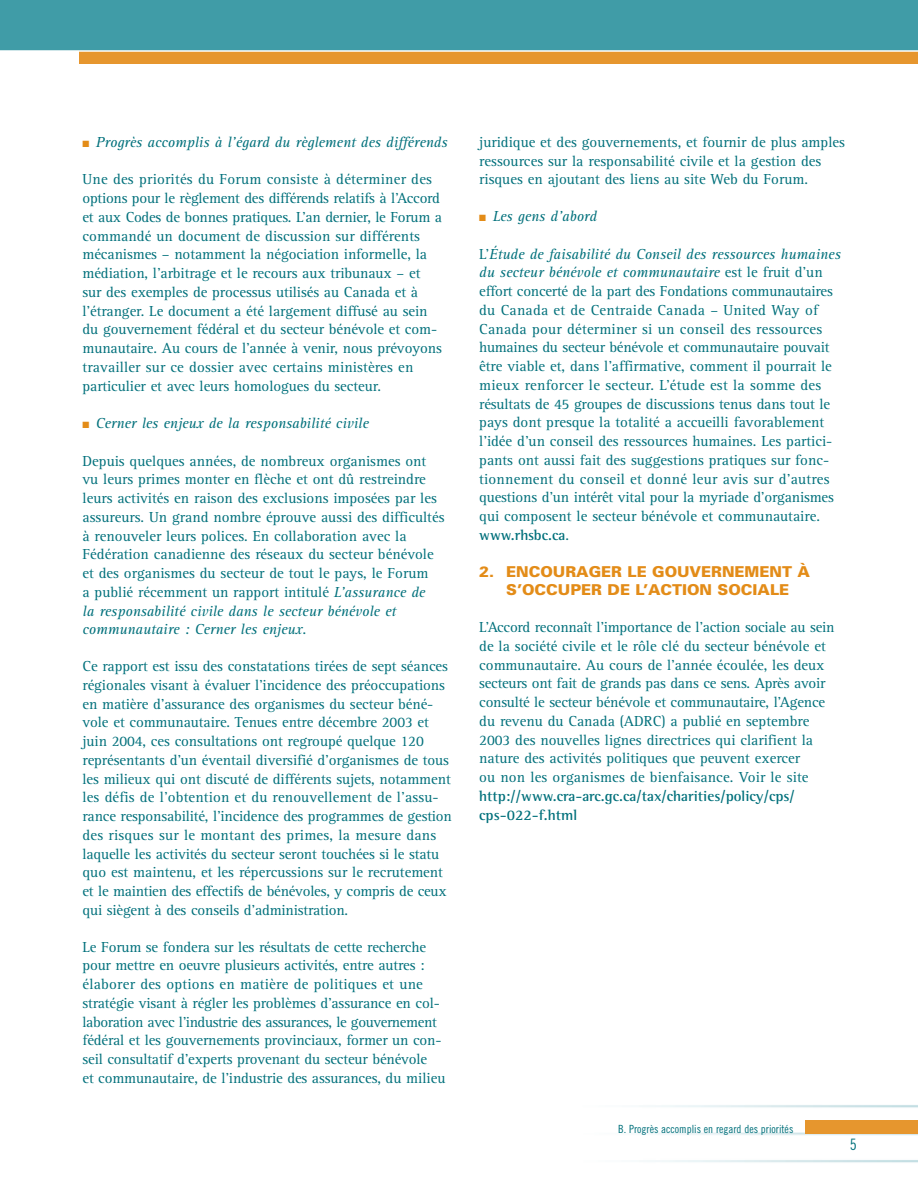
<style>
.page{position:relative;width:918px;height:1188px;background:#fff}
.page>*{position:absolute;margin:0;border:0;box-sizing:border-box;transform-origin:0 0}
.t1{font:15.75px "Trade Gothic Cond Eighteen";color:#00707b}
.t2{font:15px/18.8px "Rotis Serif";letter-spacing:-.005em;color:#00707b}
.t3{font:italic 15px "Rotis Serif";color:#00707b}
.t4{font:700 15px/18.8px "Rotis Semi Serif";color:#00707b}
.t5{font:900 15px/18.8px "Univers";color:#e38c18;text-align:center}
.t6{font:11.25px "Trade Gothic Cond Eighteen";color:#00707b}
.s1{color:#e38c18}
.s2{font-style:italic}
.s3{font-family:"Rotis Serif";font-weight:400}
</style>
<div class="page">
<img style="left:640px;top:1105px;width:278px;height:58px">
<div style="left:805px;top:1120px;width:113px;height:13px;background:#e6962e"></div>
<div style="left:80px;top:47px;width:838px;height:17px;background:#e6962e"></div>
<div style="left:0;top:0;width:918px;height:50px;background:#409ca7"></div>
<hr style="left:0;top:50px;width:918px;height:2px;background:#fff">
<p class="t3" style="left:82px;top:136px;width:367px"><span class="s1">■</span> Progrès accomplis à l’égard du règlement des différends</p>
<p class="t2" style="left:82px;top:171px;width:361px">Une des priorités du Forum consiste à déterminer des options pour le règlement des différends relatifs à l’Accord et aux Codes de bonnes pratiques. L’an dernier, le Forum a commandé un document de discussion sur différents mécanismes – notamment la négociation informelle, la médiation, l’arbitrage et le recours aux tribunaux – et sur des exemples de processus utilisés au Canada et à l’étranger. Le document a été largement diffusé au sein du gouvernement fédéral et du secteur bénévole et com&shy;munautaire. Au cours de l’année à venir, nous prévoyons travailler sur ce dossier avec certains ministères en particulier et avec leurs homologues du secteur.</p>
<p class="t3" style="left:82px;top:418px;width:288px"><span class="s1">■</span> Cerner les enjeux de la responsabilité civile</p>
<p class="t2" style="left:82px;top:453px;width:364px">Depuis quelques années, de nombreux organismes ont vu leurs primes monter en flèche et ont dû restreindre leurs activités en raison des exclusions imposées par les assureurs. Un grand nombre éprouve aussi des difficultés à renouveler leurs polices. En collaboration avec la Fédération canadienne des réseaux du secteur bénévole et des organismes du secteur de tout le pays, le Forum<br>a publié récemment un rapport intitulé <span class="s2">L’assurance de<br>la responsabilité civile dans le secteur bénévole et communautaire : Cerner les enjeux.</span></p>
<p class="t2" style="left:82px;top:658px;width:371px">Ce rapport est issu des constatations tirées de sept séances régionales visant à évaluer l’incidence des préoccupations en matière d’assurance des organismes du secteur béné&shy;vole et communautaire. Tenues entre décembre 2003 et juin 2004, ces consultations ont regroupé quelque 120 représentants d’un éventail diversifié d’organismes de tous les milieux qui ont discuté de différents sujets, notamment les défis de l’obtention et du renouvellement de l’assu&shy;rance responsabilité, l’incidence des programmes de gestion des risques sur le montant des primes, la mesure dans laquelle les activités du secteur seront touchées si le statu quo est maintenu, et les répercussions sur le recrutement et le maintien des effectifs de bénévoles, y compris de ceux qui siègent à des conseils d’administration.</p>
<p class="t2" style="left:82px;top:939px;width:365px">Le Forum se fondera sur les résultats de cette recherche pour mettre en oeuvre plusieurs activités, entre autres : élaborer des options en matière de politiques et une stratégie visant à régler les problèmes d’assurance en col&shy;laboration avec l’industrie des assurances, le gouvernement fédéral et les gouvernements provinciaux, former un con&shy;seil consultatif d’experts provenant du secteur bénévole<br>et communautaire, de l’industrie des assurances, du milieu</p>
<p class="t2" style="left:479px;top:134px;width:367px">juridique et des gouvernements, et fournir de plus amples ressources sur la responsabilité civile et la gestion des risques en ajoutant des liens au site Web du Forum.</p>
<p class="t3" style="left:479px;top:211px;width:119px"><span class="s1">■</span> Les gens d’abord</p>
<p class="t2" style="left:479px;top:246px;width:363px">L’<span class="s2">Étude de faisabilité du Conseil des ressources humaines du secteur bénévole et communautaire</span> est le fruit d’un effort concerté de la part des Fondations communautaires du Canada et de Centraide Canada – United Way of Canada pour déterminer si un conseil des ressources humaines du secteur bénévole et communautaire pouvait être viable et, dans l’affirmative, comment il pourrait le mieux renforcer le secteur. L’étude est la somme des résultats de 45 groupes de discussions tenus dans tout le pays dont presque la totalité a accueilli favorablement l’idée d’un conseil des ressources humaines. Les partici&shy;pants ont aussi fait des suggestions pratiques sur fonc&shy;tionnement du conseil et donné leur avis sur d’autres questions d’un intérêt vital pour la myriade d’organismes qui composent le secteur bénévole et communautaire.</p>
<p class="t4" style="left:479px;top:527px;width:91px">www.rhsbc.ca<span class="s3">.</span></p>
<p class="t5" style="left:479px;top:563px;width:332px">2. ENCOURAGER LE GOUVERNEMENT À<br>S’OCCUPER DE L’ACTION SOCIALE</p>
<p class="t2" style="left:479px;top:619px;width:357px">L’Accord reconnaît l’importance de l’action sociale au sein de la société civile et le rôle clé du secteur bénévole et communautaire. Au cours de l’année écoulée, les deux secteurs ont fait de grands pas dans ce sens. Après avoir consulté le secteur bénévole et communautaire, l’Agence du revenu du Canada (ADRC) a publié en septembre 2003 des nouvelles lignes directrices qui clarifient la nature des activités politiques que peuvent exercer<br>ou non les organismes de bienfaisance. Voir le site</p>
<p class="t4" style="left:479px;top:788px;width:317px">http://www.cra-arc.gc.ca/tax/charities/policy/cps/ cps-022-f.html</p>
<p class="t6" style="left:618px;top:1125px;width:177px">B. Progrès accomplis en regard des priorités</p>
<p class="t1" style="left:850px;top:1138px;width:8px">5</p>
</div>
